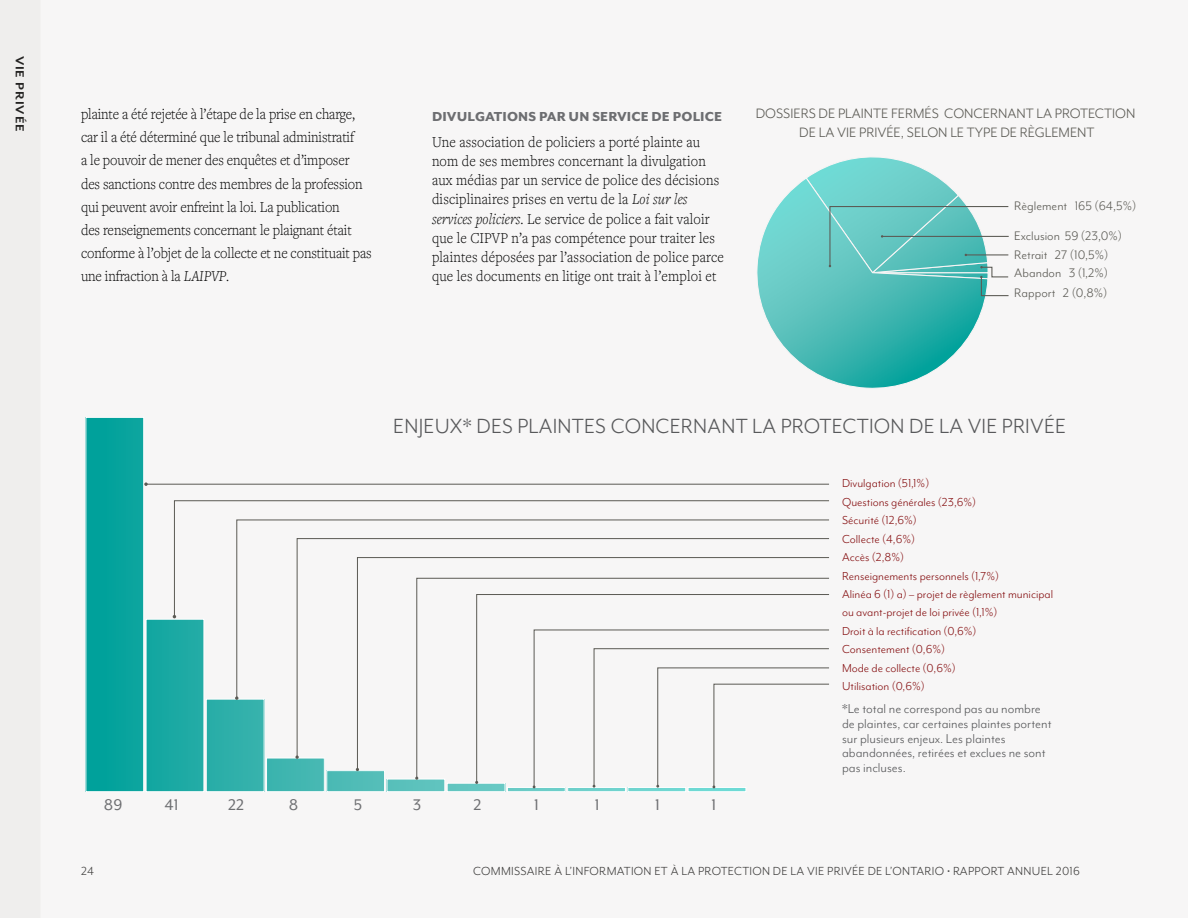
<style>
.page{position:relative;width:1188px;height:918px;background:#f7f6f6}
.page>*{position:absolute;margin:0;border:0;box-sizing:border-box;transform-origin:0 0}
.t1{font:23.7px "Mr Eaves Mod OT";letter-spacing:.01em;color:#58595b}
.t2{font:17.7px "Mr Eaves Mod OT";color:#6d6e71}
.body_text{font:300 15.75px/23.2px "Freight Text Pro";color:#000;scale:.9 1}
.t3{font:15.6px/18.8px "Mr Eaves Mod OT";color:#5b5a54;text-align:center}
.subhead_2{font:800 15px "Mr Eaves Mod OT";letter-spacing:.01em;color:#6d6e71}
.t4{font:14.85px/14.9px "Mr Eaves Mod OT";color:#58595b}
.t5{font:14.25px/29.7px "Mr Eaves Mod OT";color:#5b5a54}
.t6{font:13.5px "Mr Eaves San OT";letter-spacing:.02em;color:#3f3e3d}
.section_headline{font:700 13.5px "Mr Eaves San OT";letter-spacing:.06em;color:#242322;scale:1.11 1}
.t7{font:13.35px/18.5px "Mr Eaves Mod OT";color:#871214}
.s1{font-style:italic}
</style>
<div class="page">
<div style="left:86px;top:417px;width:58px;height:375px;background:#03a29c"></div>
<div style="left:85px;top:417px;width:59px;height:375px;border:1px solid #fff"></div>
<div style="left:146px;top:619px;width:58px;height:173px;background:#1aa9a3"></div>
<div style="left:206px;top:699px;width:58px;height:93px;background:#30b0aa"></div>
<div style="left:206px;top:699px;width:58px;height:93px;border:1px solid #fff"></div>
<div style="left:267px;top:758px;width:57px;height:34px;background:#41b6b0"></div>
<div style="left:266px;top:758px;width:59px;height:34px;border:1px solid #fff"></div>
<div style="left:327px;top:771px;width:58px;height:21px;background:#50bcb7"></div>
<div style="left:326px;top:770px;width:59px;height:22px;border:1px solid #fff"></div>
<div style="left:387px;top:779px;width:58px;height:13px;background:#5cc2bc"></div>
<div style="left:387px;top:779px;width:58px;height:13px;border:1px solid #fff"></div>
<div style="left:447px;top:783px;width:58px;height:9px;background:#65c7c2"></div>
<div style="left:447px;top:783px;width:58px;height:9px;border:1px solid #fff"></div>
<div style="left:507px;top:787px;width:58px;height:5px;background:#6cccc7"></div>
<div style="left:507px;top:787px;width:59px;height:5px;border:1px solid #fff"></div>
<div style="left:568px;top:787px;width:57px;height:5px;background:#6fd1cc"></div>
<div style="left:567px;top:787px;width:59px;height:5px;border:1px solid #fff"></div>
<div style="left:628px;top:787px;width:58px;height:5px;background:#70d6d1"></div>
<div style="left:628px;top:787px;width:58px;height:5px;border:1px solid #fff"></div>
<div style="left:688px;top:787px;width:58px;height:5px;background:#6edad5"></div>
<div style="left:688px;top:787px;width:58px;height:5px;border:1px solid #fff"></div>
<hr style="left:146px;top:484px;width:683px;height:1px;background:#5b5a54">
<svg style="left:144px;top:482px;width:4px;height:4px"></svg>
<svg style="left:174px;top:500px;width:655px;height:117px"></svg>
<svg style="left:236px;top:519px;width:593px;height:180px"></svg>
<svg style="left:235px;top:696px;width:3px;height:4px"></svg>
<svg style="left:296px;top:538px;width:533px;height:217px"></svg>
<svg style="left:295px;top:755px;width:4px;height:4px"></svg>
<svg style="left:357px;top:557px;width:472px;height:211px"></svg>
<svg style="left:416px;top:578px;width:413px;height:201px"></svg>
<svg style="left:593px;top:648px;width:236px;height:140px"></svg>
<svg style="left:757px;top:179px;width:228px;height:210px"></svg>
<svg style="left:805px;top:157px;width:204px;height:140px"></svg>
<p class="section_headline" style="left:27px;top:56px;width:70px;rotate:90deg">VIE PRIVÉE</p>
<p class="body_text" style="left:81px;top:102px;width:325px">plainte a été rejetée à l’étape de la prise en charge, car il a été déterminé que le tribunal administratif<br>a le pouvoir de mener des enquêtes et d’imposer des sanctions contre des membres de la profession qui peuvent avoir enfreint la loi. La publication<br>des renseignements concernant le plaignant était conforme à l’objet de la collecte et ne constituait pas une infraction à la <span class="s1">LAIPVP</span>.</p>
<p class="subhead_2" style="left:432px;top:108px;width:292px">DIVULGATIONS PAR UN SERVICE DE POLICE</p>
<p class="body_text" style="left:432px;top:131px;width:326px;line-height:19.2px">Une association de policiers a porté plainte au nom de ses membres concernant la divulgation aux médias par un service de police des décisions disciplinaires prises en vertu de la <span class="s1">Loi sur les services policiers</span>. Le service de police a fait valoir que le CIPVP n’a pas compétence pour traiter les plaintes déposées par l’association de police parce que les documents en litige ont trait à l’emploi et</p>
<p class="t3" style="left:756px;top:104px;width:381px">DOSSIERS DE PLAINTE FERMÉS CONCERNANT LA PROTECTION<br>DE LA VIE PRIVÉE, SELON LE TYPE DE RÈGLEMENT</p>
<p class="t5" style="left:1014px;top:191px;width:124px">Règlement 165 (64,5%)<br>Exclusion 59 (23,0%)</p>
<p class="t5" style="left:1014px;top:246px;width:96px;line-height:18.3px">Retrait 27 (10,5%)<br>Abandon 3 (1,2%)</p>
<p class="t5" style="left:1014px;top:279px;width:95px">Rapport 2 (0,8%)</p>
<p class="t1" style="left:393px;top:413px;width:674px">ENJEUX* DES PLAINTES CONCERNANT LA PROTECTION DE LA VIE PRIVÉE</p>
<p class="t2" style="left:104px;top:795px;width:20px">89</p>
<p class="t2" style="left:165px;top:795px;width:15px">41</p>
<p class="t2" style="left:228px;top:795px;width:18px">22</p>
<p class="t2" style="left:289px;top:795px;width:11px">8</p>
<p class="t2" style="left:354px;top:795px;width:10px">5</p>
<p class="t2" style="left:413px;top:795px;width:10px">3</p>
<p class="t2" style="left:474px;top:795px;width:10px">2</p>
<p class="t2" style="left:534px;top:795px;width:6px">1</p>
<p class="t2" style="left:595px;top:795px;width:6px">1</p>
<p class="t2" style="left:655px;top:795px;width:6px">1</p>
<p class="t2" style="left:711px;top:795px;width:6px">1</p>
<p class="t7" style="left:842px;top:474px;width:213px">Divulgation (51,1%)<br>Questions générales (23,6%)<br>Sécurité (12,6%)<br>Collecte (4,6%)<br>Accès (2,8%)<br>Renseignements personnels (1,7%)<br>Alinéa 6 (1) a) – projet de règlement municipal ou avant-projet de loi privée (1,1%)<br>Droit à la rectification (0,6%)<br>Consentement (0,6%)<br>Mode de collecte (0,6%)<br>Utilisation (0,6%)</p>
<p class="t4" style="left:842px;top:701px;width:211px">*Le total ne correspond pas au nombre de plaintes, car certaines plaintes portent sur plusieurs enjeux. Les plaintes abandonnées, retirées et exclues ne sont pas incluses.</p>
<p class="t6" style="left:81px;top:864px;width:15px">24</p>
<p class="t6" style="left:473px;top:864px;width:608px">COMMISSAIRE À L’INFORMATION ET À LA PROTECTION DE LA VIE PRIVÉE DE L’ONTARIO • RAPPORT ANNUEL 2016</p>
</div>
